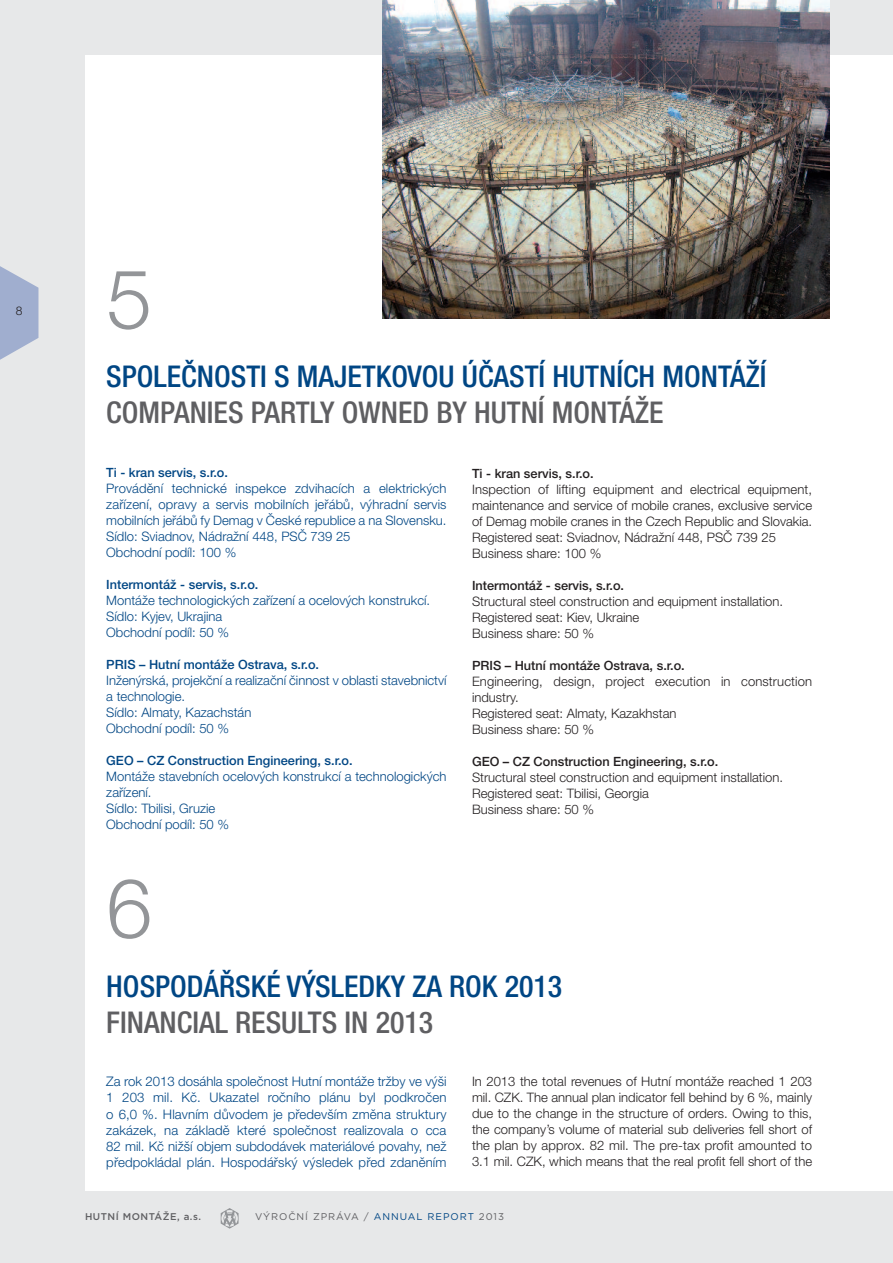
<style>
.page{position:relative;width:893px;height:1263px;background:#e7e8e9}
.page>*{position:absolute;margin:0;border:0;box-sizing:border-box;transform-origin:0 0}
.t1{font:300 82.5px "Helvetica Neue LT Pro";color:#939598}
.t2{font:500 condensed 30px "Helvetica Neue LT Pro";color:#004684}
.t3{font:500 condensed 30px "Helvetica Neue LT Pro";color:#5f5f62}
.t4{font:300 13.2px/16.2px "Helvetica Neue LT Pro";letter-spacing:.01em;color:#004684;text-align:justify}
.t5{font:300 13.05px/16px "Helvetica Neue LT Pro";color:#231f20}
.t6{font:300 13.05px/16px "Helvetica Neue LT Pro";color:#004684}
.t7{font:500 12.75px "Helvetica Neue LT Pro";color:#004684}
.t8{font:500 12.75px "Helvetica Neue LT Pro";color:#231f20}
.t9{font:300 12px "Helvetica Neue LT Pro";color:#231f20}
.t10{font:9.75px "Gotham";letter-spacing:.1em;color:#5f5f62}
.t11{font:500 9.75px "Gotham";letter-spacing:.05em;color:#5f5f62}
.s1{color:#004684}
</style>
<div class="page">
<div style="left:85px;top:55px;width:808px;height:1136px;background:#fff"></div>
<svg style="left:221px;top:1208px;width:18px;height:21px"></svg>
<svg style="left:0;top:266px;width:38px;height:94px"></svg>
<img style="left:383px;top:0;width:446px;height:319px">
<p class="t9" style="left:16px;top:306px;width:8px">8</p>
<h1 class="t1" style="left:106px;top:269px;width:47px">5</h1>
<h2 class="t2" style="left:106px;top:366px;width:662px">SPOLEČNOSTI S MAJETKOVOU ÚČASTÍ HUTNÍCH MONTÁŽÍ</h2>
<h2 class="t3" style="left:106px;top:402px;width:559px">COMPANIES PARTLY OWNED BY HUTNÍ MONTÁŽE</h2>
<p class="t7" style="left:106px;top:468px;width:123px">ti - kran servis, s.r.o.</p>
<p class="t6" style="left:106px;top:481px;width:342px">Provádění technické inspekce zdvihacích a elektrických zařízení, opravy a servis mobilních jeřábů, výhradní servis mobilních jeřábů fy Demag v České republice a na Slovensku.<br>Sídlo: Sviadnov, Nádražní 448, PSČ 739 25<br>Obchodní podíl: 100 %</p>
<p class="t7" style="left:106px;top:580px;width:154px">intermontáž - servis, s.r.o.</p>
<p class="t6" style="left:106px;top:593px;width:325px">Montáže technologických zařízení a ocelových konstrukcí.<br>Sídlo: Kyjev, Ukrajina<br>Obchodní podíl: 50 %</p>
<p class="t7" style="left:106px;top:660px;width:214px">PriS – Hutní montáže ostrava, s.r.o.</p>
<p class="t6" style="left:106px;top:673px;width:342px">Inženýrská, projekční a realizační činnost v oblasti stavebnictví a technologie.<br>Sídlo: Almaty, Kazachstán<br>Obchodní podíl: 50 %</p>
<p class="t7" style="left:106px;top:756px;width:248px">geo – cz construction engineering, s.r.o.</p>
<p class="t6" style="left:106px;top:769px;width:342px">Montáže stavebních ocelových konstrukcí a technologických zařízení.<br>Sídlo: Tbilisi, Gruzie<br>Obchodní podíl: 50 %</p>
<h1 class="t1" style="left:106px;top:879px;width:47px">6</h1>
<p class="t8" style="left:472px;top:468px;width:123px">ti - kran servis, s.r.o.</p>
<p class="t5" style="left:472px;top:482px;width:342px">Inspection of lifting equipment and electrical equipment, maintenance and service of mobile cranes, exclusive service of Demag mobile cranes in the Czech Republic and Slovakia.<br>Registered seat: Sviadnov, Nádražní 448, PSČ 739 25<br>Business share: 100 %</p>
<p class="t8" style="left:472px;top:580px;width:154px">intermontáž - servis, s.r.o.</p>
<p class="t5" style="left:472px;top:594px;width:313px">Structural steel construction and equipment installation.<br>Registered seat: Kiev, Ukraine<br>Business share: 50 %</p>
<p class="t8" style="left:472px;top:660px;width:214px">PriS – Hutní montáže ostrava, s.r.o.</p>
<p class="t5" style="left:472px;top:674px;width:342px">Engineering, design, project execution in construction industry.<br>Registered seat: Almaty, Kazakhstan<br>Business share: 50 %</p>
<p class="t8" style="left:472px;top:756px;width:248px">geo – cz construction engineering, s.r.o.</p>
<p class="t5" style="left:472px;top:770px;width:313px">Structural steel construction and equipment installation.<br>Registered seat: Tbilisi, Georgia<br>Business share: 50 %</p>
<h2 class="t2" style="left:106px;top:975px;width:457px">HOSPODÁŘSKÉ VÝSLEDKY ZA ROK 2013</h2>
<h2 class="t3" style="left:106px;top:1011px;width:328px">FINANCIAL RESULTS IN 2013</h2>
<p class="t4" style="left:106px;top:1075px;width:342px">Za rok 2013 dosáhla společnost Hutní montáže tržby ve výši 1 203 mil. Kč. Ukazatel ročního plánu byl podkročen o 6,0 %. Hlavním důvodem je především změna struktury zakázek, na základě které společnost realizovala o cca 82 mil. Kč nižší objem subdodávek materiálové povahy, než předpokládal plán. Hospodářský výsledek před zdaněním</p>
<p class="t5" style="left:472px;top:1075px;width:342px;text-align:justify">In 2013 the total revenues of Hutní montáže reached 1 203 mil. CZK. The annual plan indicator fell behind by 6 %, mainly due to the change in the structure of orders. Owing to this, the company’s volume of material sub deliveries fell short of the plan by approx. 82 mil. The pre-tax profit amounted to 3.1 mil. CZK, which means that the real profit fell short of the</p>
<p class="t11" style="left:85px;top:1213px;width:117px">HUTNÍ MONTÁŽE, a.s.</p>
<p class="t10" style="left:255px;top:1213px;width:250px">VÝROČNÍ ZPRÁVA / <span class="s1">ANNUAL REPORT</span> 2013</p>
</div>
